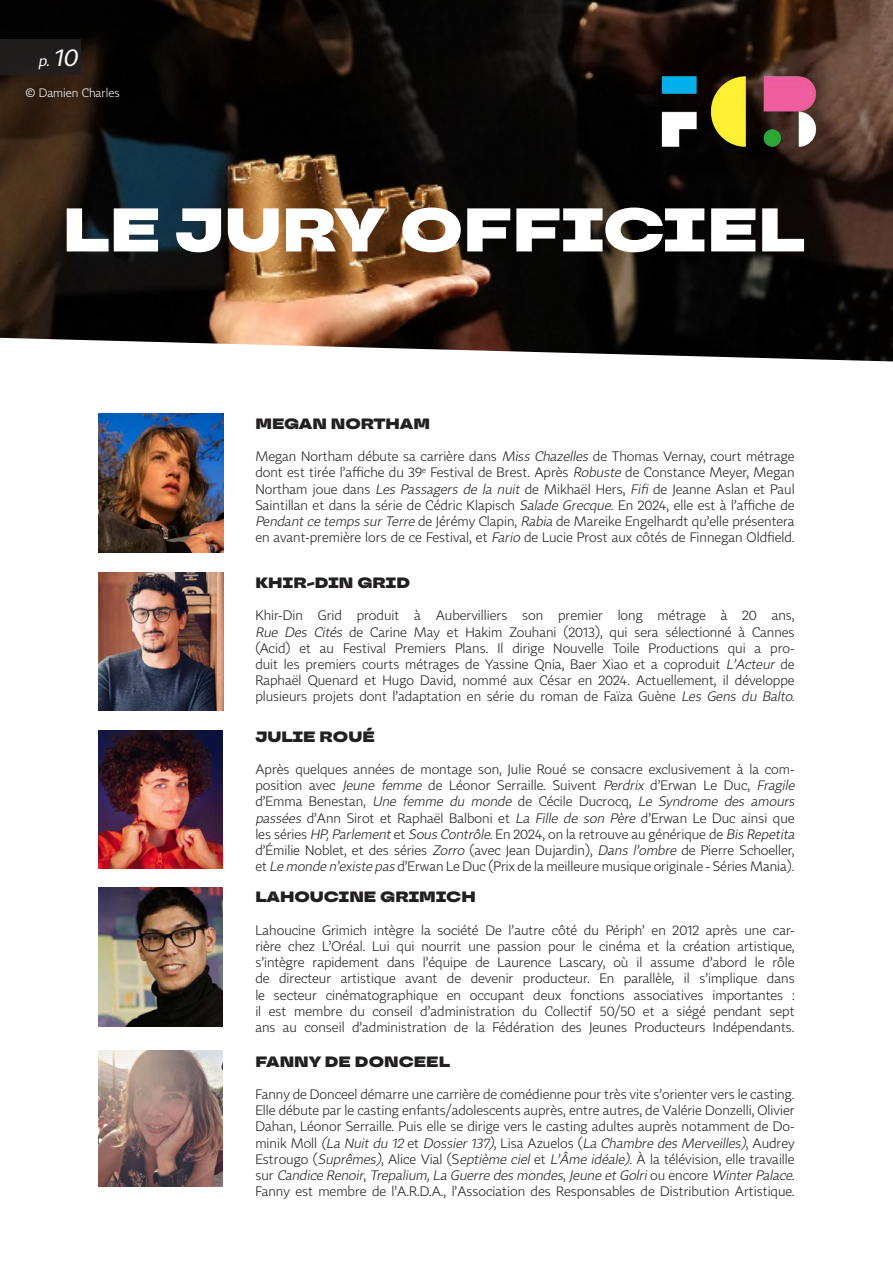
<style>
.page{position:relative;width:893px;height:1263px;background:#fff}
.page>*{position:absolute;margin:0;border:0;box-sizing:border-box;transform-origin:0 0}
.t1{font:900 61.5px "TT Travels Next";color:#fff}
.t2{font:900 15px "TT Travels Next";color:#231f20}
.t3{font:italic 15px "Tabac Sans";color:#fff}
.t4{font:300 13.5px/16.2px "Tabac Sans";color:#231f20;text-align:justify}
.t5{font:italic 300 13.5px "Tabac Sans";color:#231f20}
.t6{font:300 12px "Tabac Sans";color:#fff}
.s1{font-size:24px}
.s2{font-style:italic}
.s3{font-style:normal}
</style>
<div class="page">
<img style="left:0;top:0;width:893px;height:361px">
<div style="left:0;top:39px;width:81px;height:35px;background:#231f20"></div>
<img style="left:98px;top:413px;width:125px;height:140px">
<img style="left:98px;top:572px;width:125px;height:138px">
<img style="left:98px;top:730px;width:125px;height:138px">
<img style="left:640px;top:54px;width:199px;height:109px">
<img style="left:98px;top:888px;width:125px;height:138px">
<img style="left:98px;top:1051px;width:125px;height:135px">
<p class="t3" style="left:38px;top:52px;width:46px">p.<span class="s1">10</span></p>
<p class="t6" style="left:26px;top:85px;width:96px">© Damien Charles</p>
<p class="t1" style="left:63px;top:189px;width:744px">LE JURY OFFICIEL</p>
<p class="t2" style="left:255px;top:414px;width:176px">MEGAN NORTHAM</p>
<p class="t4" style="left:255px;top:448px;width:541px">Megan Northam débute sa carrière dans <span class="s2">Miss Chazelles</span> de Thomas Vernay, court métrage dont est tirée l’affiche du 39<sup>e</sup> Festival de Brest. Après <span class="s2">Robuste</span> de Constance Meyer, Megan Northam joue dans <span class="s2">Les Passagers de la nuit</span> de Mikhaël Hers, <span class="s2">Fifi</span> de Jeanne Aslan et Paul Saintillan et dans la série de Cédric Klapisch <span class="s2">Salade Grecque</span>. En 2024, elle est à l’affiche de <span class="s2">Pendantce temps surTerre</span> de Jérémy Clapin, <span class="s2">Rabia</span> de Mareike Engelhardt qu’elle présentera en avant-première lors de ce Festival, et <span class="s2">Fario</span> de Lucie Prost aux côtés de Finnegan Oldfield.</p>
<p class="t2" style="left:255px;top:573px;width:156px">KHIR-DIN GRID</p>
<p class="t4" style="left:255px;top:608px;width:541px">Khir-Din Grid produit à Aubervilliers son premier long métrage à 20 ans,</p>
<p class="t4" style="left:255px;top:624px;width:541px"><span class="s2">Rue Des Cités</span> de Carine May et Hakim Zouhani (2013), qui sera sélectionné à Cannes (Acid) et au Festival Premiers Plans. Il dirige Nouvelle Toile Productions qui a pro&shy;duit les premiers courts métrages de Yassine Qnia, Baer Xiao et a coproduit <span class="s2">L’Acteur</span> de</p>
<p class="t4" style="left:255px;top:672px;width:544px">Raphaël Quenard et Hugo David, nommé aux César en 2024. Actuellement, il développe plusieurs projets dont l’adaptation en série du roman de Faïza Guène <span class="s2">Les Gens du Balto.</span></p>
<p class="t2" style="left:255px;top:726px;width:121px">JULIE ROUÉ</p>
<p class="t4" style="left:255px;top:761px;width:544px">Après quelques années de montage son, Julie Roué se consacre exclusivement à la com&shy;position avec <span class="s2">Jeune femme</span> de Léonor Serraille. Suivent <span class="s2">Perdrix</span> d’Erwan Le Duc, <span class="s2">Fragile</span></p>
<p class="t5" style="left:255px;top:793px;width:544px"><span class="s3">d’Emma Benestan,</span> Une femme du monde <span class="s3">de Cécile Ducrocq,</span> Le Syndrome des amours</p>
<p class="t4" style="left:255px;top:810px;width:541px"><span class="s2">passées</span> d’Ann Sirot et Raphaël Balboni et <span class="s2">La Fille de son Père</span> d’Erwan Le Duc ainsi que</p>
<p class="t4" style="left:255px;top:826px;width:544px">les séries <span class="s2">HP,Parlement</span>et <span class="s2">Sous Contrôle.</span>En 2024, on la retrouve au générique de <span class="s2">Bis Repetita </span>d’Émilie Noblet, et des séries <span class="s2">Zorro</span> (avec Jean Dujardin), <span class="s2">Dans l’ombre</span> de Pierre Schoeller,</p>
<p class="t4" style="left:255px;top:858px;width:541px">et <span class="s2">Le monde n’existe pas</span> d’Erwan Le Duc (Prix de la meilleure musique originale - Séries Mania).</p>
<p class="t2" style="left:255px;top:887px;width:222px">LAHOUCINE GRIMICH</p>
<p class="t4" style="left:255px;top:922px;width:541px">Lahoucine Grimich intègre la société De l’autre côté du Périph’ en 2012 après une car&shy;rière chez L’Oréal. Lui qui nourrit une passion pour le cinéma et la création artistique, s’intègre rapidement dans l’équipe de Laurence Lascary, où il assume d’abord le rôle de directeur artistique avant de devenir producteur. En parallèle, il s’implique dans</p>
<p class="t4" style="left:255px;top:987px;width:541px">le secteur cinématographique en occupant deux fonctions associatives importantes : il est membre du conseil d’administration du Collectif 50/50 et a siégé pendant sept ans au conseil d’administration de la Fédération des Jeunes Producteurs Indépendants.</p>
<p class="t2" style="left:255px;top:1051px;width:196px">FANNY DE DONCEEL</p>
<p class="t4" style="left:255px;top:1086px;width:544px;text-align:left">Fanny de Donceel démarre une carrière de comédienne pour très vite s’orienter vers le casting.<br>Elle débute par le casting enfants/adolescents auprès, entre autres, de Valérie Donzelli, Olivier Dahan, Léonor Serraille. Puis elle se dirige vers le casting adultes auprès notamment de Do&shy;m i n i k M o l l <span class="s2">(La Nuit du 12</span> et <span class="s2">Dossier 137)</span>, L i s a A z u e l o s ( <span class="s2">La Chambre des Merveilles)</span>, A u d r ey Estrougo (<span class="s2">Suprêmes)</span>, Alice Vial (S<span class="s2">eptième ciel</span> et <span class="s2">L’Âme idéale)</span>. À la télévision, elle travaille s u r <span class="s2">Candice Renoir</span>, <span class="s2">Trepalium, La Guerre des mondes</span>, <span class="s2">Jeune etGolri</span>o u e n c o r e <span class="s2">WinterPalace.<br></span>Fanny est membre de l’A.R.D.A., l’Association des Responsables de Distribution Artistique.</p>
</div>
